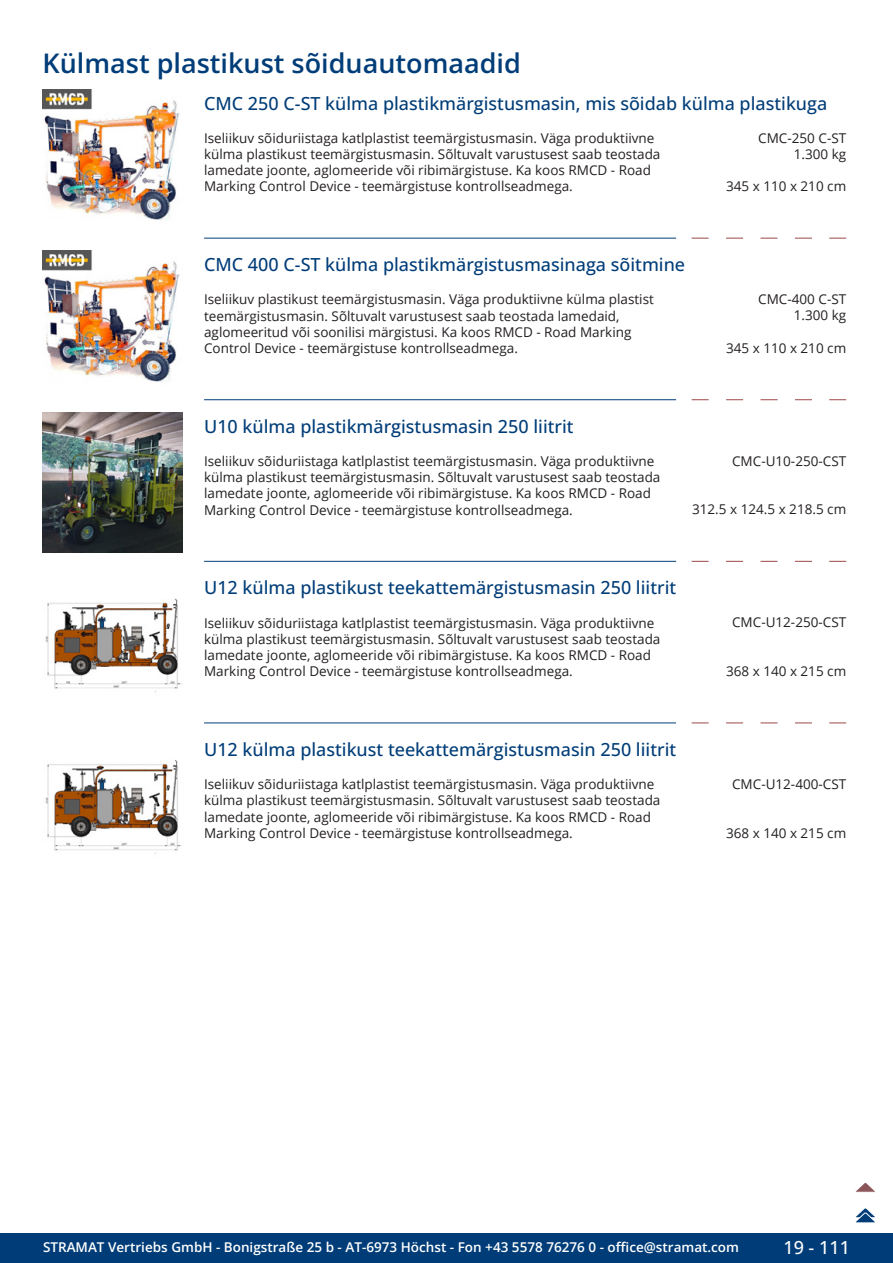
<style>
.page{position:relative;width:893px;height:1263px;background:#fff}
.page>*{position:absolute;margin:0;border:0;box-sizing:border-box;transform-origin:0 0}
.GruppeName{font:600 27px "Open Sans";color:#003d78}
.ArtikelName{font:500 18px "Open Sans";color:#003d78}
.t1{font:500 18px "Open Sans";color:#fff}
.Beschreibung{font:13.5px/16.2px "Open Sans";color:#231f20}
.ArtikelNummer{font:13.5px "Open Sans";color:#231f20}
.t2{font:600 13.5px "Open Sans";color:#fff}
</style>
<div class="page">
<div style="left:0;top:1233px;width:893px;height:30px;background:#003d78"></div>
<img style="left:43px;top:89px;width:137px;height:131px">
<img style="left:43px;top:251px;width:137px;height:131px">
<svg style="left:692px;top:238px;width:17px;height:1px"></svg>
<svg style="left:726px;top:238px;width:17px;height:1px"></svg>
<svg style="left:760px;top:238px;width:17px;height:1px"></svg>
<svg style="left:795px;top:238px;width:17px;height:1px"></svg>
<svg style="left:829px;top:238px;width:17px;height:1px"></svg>
<hr style="left:204px;top:238px;width:472px;height:1px;background:#003d78">
<img style="left:43px;top:412px;width:140px;height:141px">
<svg style="left:692px;top:399px;width:17px;height:1px"></svg>
<svg style="left:726px;top:399px;width:17px;height:1px"></svg>
<svg style="left:760px;top:399px;width:17px;height:1px"></svg>
<svg style="left:795px;top:399px;width:17px;height:1px"></svg>
<svg style="left:829px;top:399px;width:17px;height:1px"></svg>
<hr style="left:204px;top:399px;width:472px;height:1px;background:#003d78">
<img style="left:45px;top:598px;width:137px;height:94px">
<svg style="left:692px;top:561px;width:17px;height:1px"></svg>
<svg style="left:726px;top:561px;width:17px;height:1px"></svg>
<svg style="left:760px;top:561px;width:17px;height:1px"></svg>
<svg style="left:795px;top:561px;width:17px;height:1px"></svg>
<svg style="left:829px;top:561px;width:17px;height:1px"></svg>
<hr style="left:204px;top:561px;width:472px;height:1px;background:#003d78">
<img style="left:45px;top:760px;width:138px;height:94px">
<svg style="left:692px;top:723px;width:17px;height:1px"></svg>
<svg style="left:726px;top:723px;width:17px;height:1px"></svg>
<svg style="left:760px;top:723px;width:17px;height:1px"></svg>
<svg style="left:795px;top:723px;width:17px;height:1px"></svg>
<svg style="left:829px;top:723px;width:17px;height:1px"></svg>
<hr style="left:204px;top:723px;width:472px;height:1px;background:#003d78">
<svg style="left:856px;top:1183px;width:19px;height:9px"></svg>
<svg style="left:855px;top:1208px;width:21px;height:15px"></svg>
<p class="GruppeName" style="left:43px;top:44px;width:480px">Külmast plastikust sõiduautomaadid</p>
<p class="ArtikelName" style="left:204px;top:91px;width:625px">CMC 250 C-ST külma plastikmärgistusmasin, mis sõidab külma plastikuga</p>
<p class="Beschreibung" style="left:204px;top:129px;width:458px">Iseliikuv sõiduriistaga katlplastist teemärgistusmasin. Väga produktiivne külma plastikust teemärgistusmasin. Sõltuvalt varustusest saab teostada lamedate joonte, aglomeeride või ribimärgistuse. Ka koos RMCD - Road Marking Control Device - teemärgistuse kontrollseadmega.</p>
<p class="ArtikelNummer" style="left:758px;top:128px;width:89px">CMC-250 C-ST</p>
<p class="ArtikelNummer" style="left:794px;top:145px;width:54px">1.300 kg</p>
<p class="ArtikelNummer" style="left:726px;top:177px;width:122px">345 x 110 x 210 cm</p>
<p class="ArtikelName" style="left:204px;top:252px;width:483px">CMC 400 C-ST külma plastikmärgistusmasinaga sõitmine</p>
<p class="Beschreibung" style="left:204px;top:291px;width:451px">Iseliikuv plastikust teemärgistusmasin. Väga produktiivne külma plastist teemärgistusmasin. Sõltuvalt varustusest saab teostada lamedaid, aglomeeritud või soonilisi märgistusi. Ka koos RMCD - Road Marking Control Device - teemärgistuse kontrollseadmega.</p>
<p class="ArtikelNummer" style="left:758px;top:290px;width:89px">CMC-400 C-ST</p>
<p class="ArtikelNummer" style="left:794px;top:306px;width:54px">1.300 kg</p>
<p class="ArtikelNummer" style="left:726px;top:339px;width:122px">345 x 110 x 210 cm</p>
<p class="ArtikelName" style="left:204px;top:414px;width:371px">U10 külma plastikmärgistusmasin 250 liitrit</p>
<p class="Beschreibung" style="left:204px;top:453px;width:458px">Iseliikuv sõiduriistaga katlplastist teemärgistusmasin. Väga produktiivne külma plastikust teemärgistusmasin. Sõltuvalt varustusest saab teostada lamedate joonte, aglomeeride või ribimärgistuse. Ka koos RMCD - Road Marking Control Device - teemärgistuse kontrollseadmega.</p>
<p class="ArtikelNummer" style="left:732px;top:452px;width:116px">CMC-U10-250-CST</p>
<p class="ArtikelNummer" style="left:692px;top:500px;width:156px">312.5 x 124.5 x 218.5 cm</p>
<p class="ArtikelName" style="left:204px;top:575px;width:474px">U12 külma plastikust teekattemärgistusmasin 250 liitrit</p>
<p class="Beschreibung" style="left:204px;top:614px;width:458px">Iseliikuv sõiduriistaga katlplastist teemärgistusmasin. Väga produktiivne külma plastikust teemärgistusmasin. Sõltuvalt varustusest saab teostada lamedate joonte, aglomeeride või ribimärgistuse. Ka koos RMCD - Road Marking Control Device - teemärgistuse kontrollseadmega.</p>
<p class="ArtikelNummer" style="left:732px;top:613px;width:116px">CMC-U12-250-CST</p>
<p class="ArtikelNummer" style="left:726px;top:662px;width:122px">368 x 140 x 215 cm</p>
<p class="ArtikelName" style="left:204px;top:737px;width:474px">U12 külma plastikust teekattemärgistusmasin 250 liitrit</p>
<p class="Beschreibung" style="left:204px;top:776px;width:458px">Iseliikuv sõiduriistaga katlplastist teemärgistusmasin. Väga produktiivne külma plastikust teemärgistusmasin. Sõltuvalt varustusest saab teostada lamedate joonte, aglomeeride või ribimärgistuse. Ka koos RMCD - Road Marking Control Device - teemärgistuse kontrollseadmega.</p>
<p class="ArtikelNummer" style="left:732px;top:775px;width:116px">CMC-U12-400-CST</p>
<p class="ArtikelNummer" style="left:726px;top:823px;width:122px">368 x 140 x 215 cm</p>
<p class="t2" style="left:43px;top:1238px;width:698px">STRAMAT Vertriebs GmbH - Bonigstraße 25 b - AT-6973 Höchst - Fon +43 5578 76276 0 - office@stramat.com</p>
<h2 class="t1" style="left:783px;top:1234px;width:68px">19 - 111</h2>
</div>
